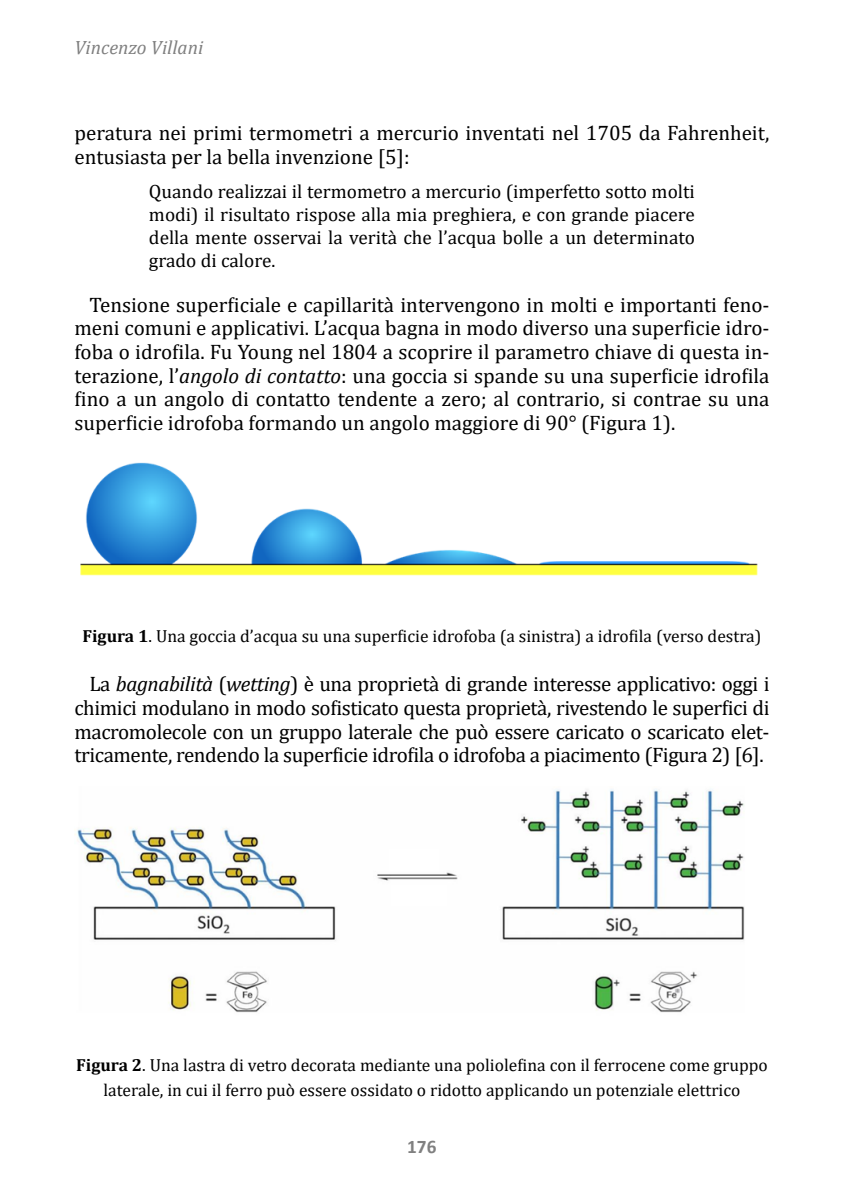
<style>
.page{position:relative;width:844px;height:1191px;background:#fff}
.page>*{position:absolute;margin:0;border:0;box-sizing:border-box;transform-origin:0 0}
._04_corpo_testo{font:21px/23.6px "Cambria";color:#000;text-align:justify}
._10_cit_corpo_minore{font:19.25px/23.1px "Cambria";color:#000;text-align:justify}
.t1{font:italic 19.25px "Cambria";color:#808080}
.t2{font:700 19.25px "Calibri";color:#808080}
._11_dida{font:17.5px/25.2px "Cambria";color:#000;text-align:center}
.s1{font-style:italic}
.s2{font-weight:700}
</style>
<div class="page">
<img style="left:80px;top:462px;width:678px;height:114px">
<img style="left:75px;top:789px;width:670px;height:224px">
<p class="t1" style="left:74px;top:33px;width:130px">Vincenzo Villani</p>
<p class="_04_corpo_testo" style="left:74px;top:121px;width:696px">peratura nei primi termometri a mercurio inventati nel 1705 da Fahrenheit, entusiasta per la bella invenzione [5]:</p>
<p class="_10_cit_corpo_minore" style="left:149px;top:179px;width:547px">Quando realizzai il termometro a mercurio (imperfetto sotto molti modi) il risultato rispose alla mia preghiera, e con grande piacere della mente osservai la verità che l’acqua bolle a un determinato grado di calore.</p>
<p class="_04_corpo_testo" style="left:74px;top:292px;width:696px;text-indent:15px">Tensione superficiale e capillarità intervengono in molti e importanti feno&shy;meni comuni e applicativi. L’acqua bagna in modo diverso una superficie idro&shy;foba o idrofila. Fu Young nel 1804 a scoprire il parametro chiave di questa in&shy;terazione, l’<span class="s1">angolo di contatto</span>: una goccia si spande su una superficie idrofila fino a un angolo di contatto tendente a zero; al contrario, si contrae su una superficie idrofoba formando un angolo maggiore di 90° (Figura 1).</p>
<p class="_11_dida" style="left:82px;top:624px;width:680px"><span class="s2">Figura 1</span>. Una goccia d’acqua su una superficie idrofoba (a sinistra) a idrofila (verso destra)</p>
<p class="_04_corpo_testo" style="left:74px;top:672px;width:696px;text-indent:15px">La <span class="s1">bagnabilità</span> (<span class="s1">wetting</span>) è una proprietà di grande interesse applicativo: oggi i chimici modulano in modo sofisticato questa proprietà, rivestendo le superfici di macromolecole con un gruppo laterale che può essere caricato o scaricato elet&shy;tricamente, rendendo la superficie idrofila o idrofoba a piacimento (Figura 2) [6].</p>
<p class="_11_dida" style="left:76px;top:1052px;width:693px"><span class="s2">Figura 2</span>. Una lastra di vetro decorata mediante una poliolefina con il ferrocene come gruppo laterale, in cui il ferro può essere ossidato o ridotto applicando un potenziale elettrico</p>
<p class="t2" style="left:407px;top:1133px;width:31px">176</p>
</div>
